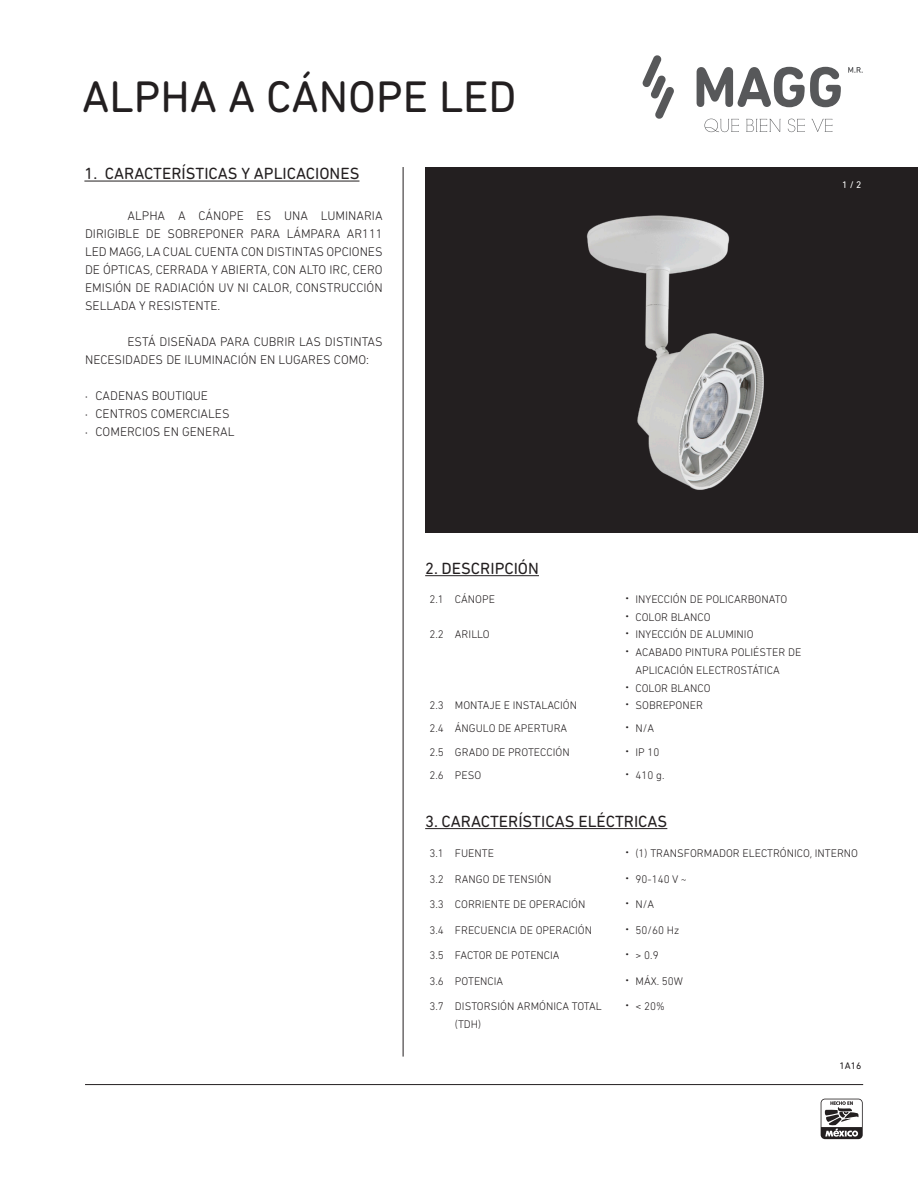
<style>
.page{position:relative;width:918px;height:1188px;background:#fff}
.page>*{position:absolute;margin:0;border:0;box-sizing:border-box;transform-origin:0 0}
.t1{font:45px "DIN Next Rounded LT Pro";color:#231f20}
.t2{font:16.5px "DIN Next Rounded LT Pro";color:#231f20}
.t3{font:300 12.75px/18px "DIN Next Rounded LT Pro";color:#231f20;text-align:justify}
.t4{font:300 11.25px/18px "DIN Next Rounded LT Pro";color:#231f20}
.t5{font:9.75px "DIN Next Rounded LT Pro";color:#231f20}
.t6{font:9.75px "DIN Next Rounded LT Pro";color:#fff}
.s1{font-weight:400;font-size:11.25px}
.s2{font-weight:400;font-size:18px}
</style>
<div class="page">
<svg style="left:704px;top:119px;width:35px;height:13px"></svg>
<svg style="left:746px;top:119px;width:35px;height:13px"></svg>
<svg style="left:788px;top:119px;width:17px;height:13px"></svg>
<svg style="left:811px;top:119px;width:21px;height:13px"></svg>
<svg style="left:697px;top:67px;width:144px;height:40px"></svg>
<svg style="left:642px;top:55px;width:32px;height:64px"></svg>
<svg style="left:848px;top:67px;width:15px;height:6px"></svg>
<hr style="left:85px;top:1084px;width:778px;height:1px;background:#231f20">
<hr style="left:403px;top:167px;width:1px;height:890px;background:#231f20">
<svg style="left:821px;top:1099px;width:42px;height:40px"></svg>
<hr style="left:84px;top:181px;width:275px;height:1px;background:#231f20">
<hr style="left:425px;top:575px;width:114px;height:1px;background:#231f20">
<hr style="left:425px;top:828px;width:242px;height:1px;background:#231f20">
<img style="left:425px;top:171px;width:493px;height:362px">
<p class="t1" style="left:82px;top:70px;width:436px">ALPHA A CÁNOPE LED</p>
<p class="t2" style="left:84px;top:164px;width:277px">1. CARACTERÍSTICAS Y APLICACIONES</p>
<p class="t3" style="left:85px;top:207px;width:299px;text-indent:43px">ALPHA A CÁNOPE ES UNA LUMINARIA DIRIGIBLE DE SOBREPONER PARA LÁMPARA AR111<br>LED MAGG, LA CUAL CUENTA CON DISTINTAS OPCIONES DE ÓPTICAS, CERRADA Y ABIERTA, CON ALTO IRC, CERO EMISIÓN DE RADIACIÓN UV NI CALOR, CONSTRUCCIÓN SELLADA Y RESISTENTE.</p>
<p class="t3" style="left:85px;top:333px;width:299px;text-indent:43px">ESTÁ DISEÑADA PARA CUBRIR LAS DISTINTAS<br>NECESIDADES DE ILUMINACIÓN EN LUGARES COMO:</p>
<p class="t3" style="left:85px;top:387px;width:125px"><span class="s1">·</span> CADENAS BOUTIQUE</p>
<p class="t3" style="left:85px;top:405px;width:146px"><span class="s1">·</span> CENTROS COMERCIALES</p>
<p class="t3" style="left:85px;top:423px;width:151px"><span class="s1">·</span> COMERCIOS EN GENERAL</p>
<p class="t6" style="left:842px;top:179px;width:21px">1 / 2</p>
<p class="t2" style="left:425px;top:559px;width:115px">2. DESCRIPCIÓN</p>
<p class="t4" style="left:429px;top:590px;width:16px">2.1</p>
<p class="t4" style="left:455px;top:590px;width:41px">CÁNOPE</p>
<p class="t4" style="left:625px;top:590px;width:164px"><span class="s2">·</span> INYECCIÓN DE POLICARBONATO</p>
<p class="t4" style="left:625px;top:608px;width:87px"><span class="s2">·</span> COLOR BLANCO</p>
<p class="t4" style="left:429px;top:625px;width:16px">2.2</p>
<p class="t4" style="left:455px;top:625px;width:36px">ARILLO</p>
<p class="t4" style="left:625px;top:625px;width:130px"><span class="s2">·</span> INYECCIÓN DE ALUMINIO</p>
<p class="t4" style="left:636px;top:643px;width:167px;text-indent:-10px"><span class="s2">·</span> ACABADO PINTURA POLIÉSTER DE<br>APLICACIÓN ELECTROSTÁTICA</p>
<p class="t4" style="left:625px;top:679px;width:87px"><span class="s2">·</span> COLOR BLANCO</p>
<p class="t4" style="left:429px;top:696px;width:16px">2.3</p>
<p class="t4" style="left:455px;top:696px;width:124px">MONTAJE E INSTALACIÓN</p>
<p class="t4" style="left:625px;top:696px;width:79px"><span class="s2">·</span> SOBREPONER</p>
<p class="t4" style="left:429px;top:719px;width:16px">2.4</p>
<p class="t4" style="left:455px;top:719px;width:114px">ÁNGULO DE APERTURA</p>
<p class="t4" style="left:625px;top:719px;width:31px"><span class="s2">·</span> N/A</p>
<p class="t4" style="left:429px;top:743px;width:16px">2.5</p>
<p class="t4" style="left:455px;top:743px;width:116px">GRADO DE PROTECCIÓN</p>
<p class="t4" style="left:625px;top:743px;width:36px"><span class="s2">∙</span> IP 10</p>
<p class="t4" style="left:429px;top:766px;width:16px">2.6</p>
<p class="t4" style="left:455px;top:766px;width:28px">PESO</p>
<p class="t4" style="left:625px;top:766px;width:41px"><span class="s2">∙</span> 410 g.</p>
<p class="t2" style="left:425px;top:812px;width:244px">3. CARACTERÍSTICAS ELÉCTRICAS</p>
<p class="t4" style="left:429px;top:844px;width:16px">3.1</p>
<p class="t4" style="left:455px;top:844px;width:41px">FUENTE</p>
<p class="t4" style="left:625px;top:844px;width:235px"><span class="s2">·</span> (1) TRANSFORMADOR ELECTRÓNICO, INTERNO</p>
<p class="t4" style="left:429px;top:870px;width:16px">3.2</p>
<p class="t4" style="left:455px;top:870px;width:98px">RANGO DE TENSIÓN</p>
<p class="t4" style="left:625px;top:870px;width:63px"><span class="s2">·</span> 90-140 V ~</p>
<p class="t4" style="left:429px;top:895px;width:16px">3.3</p>
<p class="t4" style="left:455px;top:895px;width:132px">CORRIENTE DE OPERACIÓN</p>
<p class="t4" style="left:625px;top:895px;width:31px"><span class="s2">·</span> N/A</p>
<p class="t4" style="left:429px;top:921px;width:16px">3.4</p>
<p class="t4" style="left:455px;top:921px;width:139px">FRECUENCIA DE OPERACIÓN</p>
<p class="t4" style="left:625px;top:921px;width:56px"><span class="s2">·</span> 50/60 Hz</p>
<p class="t4" style="left:429px;top:946px;width:16px">3.5</p>
<p class="t4" style="left:455px;top:946px;width:106px">FACTOR DE POTENCIA</p>
<p class="t4" style="left:625px;top:946px;width:35px"><span class="s2">·</span> &gt; 0.9</p>
<p class="t4" style="left:429px;top:972px;width:16px">3.6</p>
<p class="t4" style="left:455px;top:972px;width:50px">POTENCIA</p>
<p class="t4" style="left:625px;top:972px;width:59px"><span class="s2">·</span> MÁX. 50W</p>
<p class="t4" style="left:429px;top:997px;width:16px">3.7</p>
<p class="t4" style="left:455px;top:997px;width:148px">DISTORSIÓN ARMÓNICA TOTAL (TDH)</p>
<p class="t4" style="left:625px;top:997px;width:41px"><span class="s2">·</span> &lt; 20%</p>
<p class="t5" style="left:840px;top:1060px;width:23px">1A16</p>
</div>
